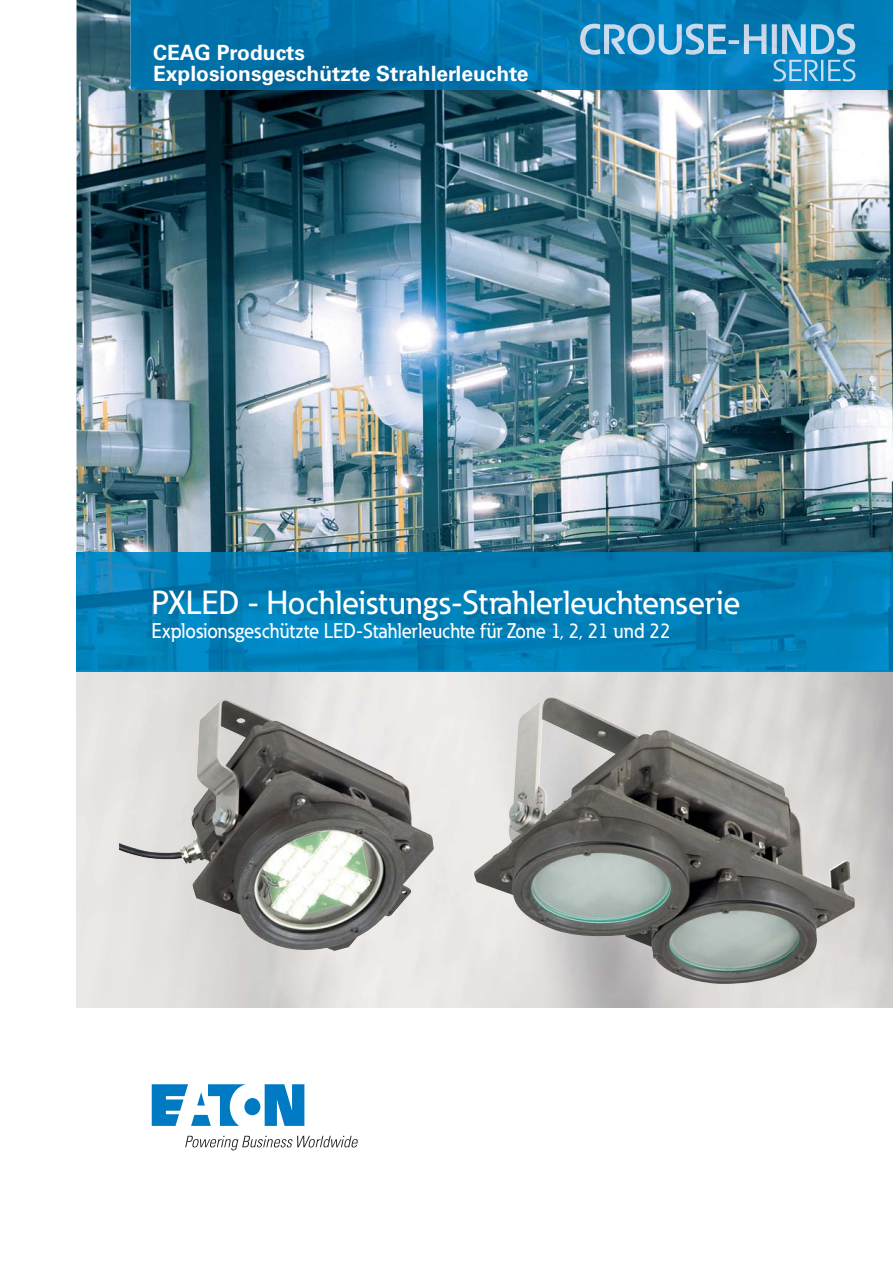
<style>
.page{position:relative;width:893px;height:1263px;background:#fff}
.page>*{position:absolute;margin:0;border:0;box-sizing:border-box;transform-origin:0 0}
.t1{font:500 33px "Eaton";color:#fff}
.t2{font:500 21px "Eaton";color:#fff;scale:.94 1}
.t3{font:700 21px/21px "Univers LT Pro 65";color:#fff}
</style>
<div class="page">
<img style="left:77px;top:0;width:816px;height:1008px">
<img style="left:77px;top:552px;width:816px;height:120px">
<img style="left:131px;top:0;width:762px;height:90px">
<img style="left:580px;top:24px;width:275px;height:31px">
<img style="left:774px;top:59px;width:81px;height:22px">
<svg style="left:152px;top:1084px;width:152px;height:42px"></svg>
<svg style="left:185px;top:1136px;width:173px;height:14px"></svg>
<img style="left:119px;top:698px;width:315px;height:253px">
<img style="left:474px;top:694px;width:381px;height:290px">
<p class="t3" style="left:153px;top:45px;width:377px">CEAG Products<br>Explosionsgeschützte Strahlerleuchte</p>
<h1 class="t1" style="left:152px;top:590px;width:590px">PXLED - Hochleistungs-Strahlerleuchtenserie</h1>
<p class="t2" style="left:152px;top:623px;width:554px">Explosionsgeschützte LED-Stahlerleuchte für Zone 1, 2, 21 und 22</p>
</div>
